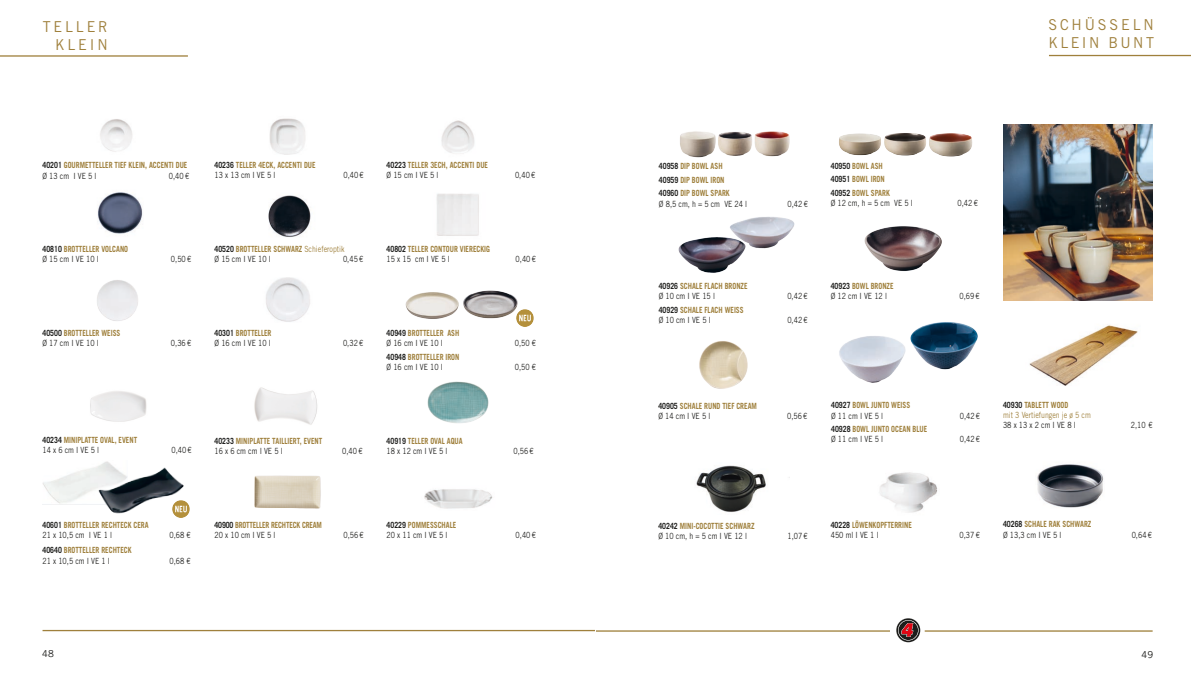
<style>
.page{position:relative;width:1191px;height:681px;background:#fff}
.page>*{position:absolute;margin:0;border:0;box-sizing:border-box;transform-origin:0 0}
.t1{font:15px/18px "Trade Gothic LT Std";letter-spacing:.2em;color:#9f803c;text-align:right;scale:.95 1}
.t2{font:9.5px "Trade Gothic LT Com";color:#1d1d1b}
.t3{font:700 8.5px/10.2px "Trade Gothic LT Std";color:#9f803c;scale:.82 1}
.t4{font:8.5px/10.2px "Trade Gothic LT Std";color:#1d1d1b;scale:.82 1}
.t5{font:8.5px/10.2px "Trade Gothic LT Std";color:#9f803c;scale:.82 1}
.t6{font:700 8.5px/10.2px "Trade Gothic LT Std";letter-spacing:-.02em;color:#9f803c;scale:.82 1}
.s1{color:#1d1d1b}
.s2{font-weight:400;color:#1d1d1b}
.s3{font-weight:400}
.s4{font-weight:700}
.s5{font-weight:700;color:#9f803c}
.s6{font-weight:700;color:#1d1d1b}
</style>
<div class="page">
<hr style="left:43px;top:629px;width:552px;height:2px;background:#9f803c">
<hr style="left:0;top:55px;width:188px;height:2px;background:#9f803c">
<img style="left:43px;top:473px;width:30px;height:31px">
<img style="left:268px;top:195px;width:43px;height:42px">
<img style="left:97px;top:280px;width:41px;height:41px">
<img style="left:100px;top:119px;width:33px;height:33px">
<img style="left:441px;top:120px;width:34px;height:34px">
<img style="left:254px;top:387px;width:64px;height:38px">
<img style="left:266px;top:277px;width:44px;height:45px">
<img style="left:424px;top:489px;width:69px;height:20px">
<img style="left:269px;top:118px;width:36px;height:37px">
<img style="left:90px;top:391px;width:57px;height:31px">
<img style="left:73px;top:461px;width:117px;height:57px">
<img style="left:427px;top:381px;width:62px;height:42px">
<img style="left:254px;top:475px;width:67px;height:34px">
<img style="left:480px;top:290px;width:38px;height:29px">
<img style="left:405px;top:291px;width:75px;height:28px">
<img style="left:515px;top:305px;width:19px;height:21px">
<img style="left:98px;top:192px;width:45px;height:42px">
<hr style="left:596px;top:630px;width:294px;height:1px;background:#9f803c">
<hr style="left:924px;top:630px;width:228px;height:1px;background:#9f803c">
<svg style="left:896px;top:618px;width:24px;height:24px"></svg>
<img style="left:759px;top:131px;width:31px;height:26px">
<img style="left:721px;top:131px;width:38px;height:25px">
<img style="left:680px;top:131px;width:41px;height:27px">
<img style="left:839px;top:133px;width:42px;height:22px">
<img style="left:884px;top:133px;width:42px;height:23px">
<img style="left:929px;top:133px;width:43px;height:23px">
<img style="left:678px;top:237px;width:50px;height:36px">
<img style="left:709px;top:217px;width:86px;height:50px">
<img style="left:973px;top:328px;width:5px;height:19px">
<img style="left:839px;top:322px;width:134px;height:61px">
<hr style="left:1049px;top:55px;width:142px;height:1px;background:#9f803c">
<img style="left:696px;top:465px;width:70px;height:47px">
<img style="left:1003px;top:125px;width:149px;height:175px">
<img style="left:880px;top:472px;width:58px;height:41px">
<img style="left:699px;top:341px;width:49px;height:48px">
<img style="left:1037px;top:464px;width:67px;height:44px">
<img style="left:1029px;top:325px;width:109px;height:61px">
<img style="left:864px;top:226px;width:78px;height:45px">
<p class="t1" style="left:43px;top:18px;width:70px">TELLER<br>KLEIN</p>
<p class="t3" style="left:214px;top:160px;width:125px"><span class="s1">40236</span> TELLER 4ECK, ACCENTI DUE<br><span class="s2">13 x 13 cm I VE 5 l</span></p>
<p class="t4" style="left:343px;top:170px;width:26px">0,40 €</p>
<p class="t4" style="left:169px;top:170px;width:26px">0,40 €</p>
<p class="t3" style="left:386px;top:160px;width:125px"><span class="s1">40223</span> TELLER 3ECH, ACCENTI DUE<br><span class="s2">Ø 15 cm I VE 5 l</span></p>
<p class="t4" style="left:515px;top:170px;width:26px">0,40 €</p>
<p class="t3" style="left:43px;top:160px;width:178px"><span class="s1">40201</span> GOURMETTELLER TIEF KLEIN, ACCENTI DUE<br><span class="s2">Ø 13 cm I VE 5 l</span></p>
<p class="t3" style="left:43px;top:244px;width:106px"><span class="s1">40810</span> BROTTELLER VOLCANO<br><span class="s2">Ø 15 cm I VE 10 l</span></p>
<p class="t4" style="left:171px;top:254px;width:26px">0,50 €</p>
<p class="t3" style="left:214px;top:243px;width:160px"><span class="s1">40520</span> BROTTELLER SCHWARZ <span class="s3">Schieferoptik<br></span><span class="s2">Ø 15 cm I VE 10 l</span></p>
<p class="t4" style="left:343px;top:253px;width:26px">0,45 €</p>
<p class="t3" style="left:386px;top:244px;width:128px"><span class="s1">40802</span> TELLER CONTOUR VIERECKIG<br><span class="s2">15 x 15 cm I VE 5 l</span></p>
<p class="t4" style="left:515px;top:254px;width:26px">0,40 €</p>
<p class="t3" style="left:43px;top:328px;width:96px"><span class="s1">40500</span> BROTTELLER WEISS<br><span class="s2">Ø 17 cm I VE 10 l</span></p>
<p class="t4" style="left:171px;top:338px;width:26px">0,36 €</p>
<p class="t4" style="left:214px;top:328px;width:71px"><span class="s4">40301</span> <span class="s5">BROTTELLER<br></span>Ø 16 cm I VE 10 l</p>
<p class="t4" style="left:343px;top:338px;width:26px">0,32 €</p>
<p class="t3" style="left:386px;top:327px;width:90px"><span class="s1">40949</span> BROTTELLER ASH<br><span class="s2">Ø 16 cm I VE 10 l</span></p>
<p class="t4" style="left:515px;top:337px;width:27px">0,50 €</p>
<p class="t3" style="left:386px;top:351px;width:90px"><span class="s1">40948</span> BROTTELLER IRON<br><span class="s2">Ø 16 cm I VE 10 l</span></p>
<p class="t4" style="left:515px;top:361px;width:27px">0,50 €</p>
<p class="t3" style="left:43px;top:435px;width:117px"><span class="s1">40234</span> MINIPLATTE OVAL, EVENT<br><span class="s2">14 x 6 cm I VE 5 l</span></p>
<p class="t4" style="left:171px;top:445px;width:26px">0,40 €</p>
<p class="t3" style="left:214px;top:435px;width:133px"><span class="s1">40233</span> MINIPLATTE TAILLIERT, EVENT<br><span class="s2">16 x 6 cm cm I VE 5 l</span></p>
<p class="t4" style="left:342px;top:445px;width:26px">0,40 €</p>
<p class="t3" style="left:386px;top:435px;width:94px"><span class="s1">40919</span> TELLER OVAL AQUA<br><span class="s2">18 x 12 cm I VE 5 l</span></p>
<p class="t4" style="left:513px;top:446px;width:26px">0,56 €</p>
<p class="t3" style="left:43px;top:519px;width:131px"><span class="s1">40601</span> BROTTELLER RECHTECK CERA<br><span class="s2">21 x 10,5 cm I VE 1 l</span></p>
<p class="t4" style="left:169px;top:530px;width:27px">0,68 €</p>
<p class="t3" style="left:43px;top:544px;width:110px"><span class="s1">40640</span> BROTTELLER RECHTECK<br><span class="s2">21 x 10,5 cm I VE 1 l</span></p>
<p class="t4" style="left:169px;top:555px;width:27px">0,68 €</p>
<p class="t6" style="left:214px;top:519px;width:132px"><span class="s1">40900</span> BROTTELLER RECHTECK CREAM<br><span class="s2">20 x 10 cm I VE 5 l</span></p>
<p class="t4" style="left:343px;top:530px;width:26px">0,56 €</p>
<p class="t3" style="left:386px;top:519px;width:87px"><span class="s1">40229</span> POMMESSCHALE<br><span class="s2">20 x 11 cm I VE 5 l</span></p>
<p class="t4" style="left:515px;top:529px;width:26px">0,40 €</p>
<p class="t2" style="left:42px;top:648px;width:13px">48</p>
<p class="t1" style="left:1048px;top:16px;width:113px;text-align:left">SCHÜSSELN<br>KLEIN BUNT</p>
<p class="t3" style="left:659px;top:158px;width:88px;line-height:13.8px"><span class="s1">40958</span> DIP BOWL ASH<br><span class="s1">40959</span> DIP BOWL IRON<br><span class="s1">40960</span> DIP BOWL SPARK</p>
<p class="t4" style="left:659px;top:198px;width:109px">Ø 8,5 cm, h = 5 cm VE 24 l</p>
<p class="t4" style="left:787px;top:198px;width:26px">0,42 €</p>
<p class="t3" style="left:831px;top:158px;width:74px;line-height:13.8px"><span class="s1">40950</span> BOWL ASH<br><span class="s1">40951</span> BOWL IRON<br><span class="s1">40952</span> BOWL SPARK</p>
<p class="t4" style="left:831px;top:198px;width:101px">Ø 12 cm, h = 5 cm VE 5 l</p>
<p class="t4" style="left:957px;top:198px;width:26px">0,42 €</p>
<p class="t3" style="left:658px;top:280px;width:110px"><span class="s1">40926</span> SCHALE FLACH BRONZE<br><span class="s2">Ø 10 cm I VE 15 l</span></p>
<p class="t4" style="left:787px;top:291px;width:26px">0,42 €</p>
<p class="t3" style="left:658px;top:305px;width:105px"><span class="s1">40929</span> SCHALE FLACH WEISS<br><span class="s2">Ø 10 cm I VE 5 l</span></p>
<p class="t4" style="left:787px;top:315px;width:26px">0,42 €</p>
<p class="t4" style="left:830px;top:280px;width:78px"><span class="s4">40923</span> <span class="s5">BOWL BRONZE<br></span>Ø 12 cm I VE 12 l</p>
<p class="t4" style="left:959px;top:290px;width:26px">0,69 €</p>
<p class="t3" style="left:658px;top:400px;width:122px"><span class="s1">40905</span> SCHALE RUND TIEF CREAM<br><span class="s2">Ø 14 cm I VE 5 l</span></p>
<p class="t4" style="left:787px;top:410px;width:26px">0,56 €</p>
<p class="t3" style="left:831px;top:400px;width:98px"><span class="s1">40927</span> BOWL JUNTO WEISS<br><span class="s2">Ø 11 cm I VE 5 l</span></p>
<p class="t4" style="left:959px;top:410px;width:26px">0,42 €</p>
<p class="t3" style="left:831px;top:423px;width:119px"><span class="s1">40928</span> BOWL JUNTO OCEAN BLUE<br><span class="s2">Ø 11 cm I VE 5 l</span></p>
<p class="t4" style="left:959px;top:433px;width:26px">0,42 €</p>
<p class="t5" style="left:1003px;top:399px;width:109px"><span class="s6">40930</span> <span class="s4">TABLETT WOOD<br></span>mit 3 Vertiefungen je ø 5 cm<br><span class="s1">38 x 13 x 2 cm I VE 8 l</span></p>
<p class="t4" style="left:1130px;top:419px;width:28px">2,10 €</p>
<p class="t3" style="left:658px;top:520px;width:119px"><span class="s1">40242</span> MINI-COCOTTIE SCHWARZ<br><span class="s2">Ø 10 cm, h = 5 cm I VE 12 l</span></p>
<p class="t4" style="left:787px;top:530px;width:26px">1,07 €</p>
<p class="t3" style="left:830px;top:519px;width:100px"><span class="s1">40228</span> LÖWENKOPFTERRINE<br><span class="s2">450 ml I VE 1 l</span></p>
<p class="t4" style="left:959px;top:529px;width:26px">0,37 €</p>
<p class="t3" style="left:1003px;top:519px;width:109px"><span class="s1">40268</span> SCHALE RAK SCHWARZ<br><span class="s2">Ø 13,3 cm I VE 5 l</span></p>
<p class="t4" style="left:1131px;top:529px;width:26px">0,64 €</p>
<p class="t2" style="left:1141px;top:648px;width:13px">49</p>
</div>
